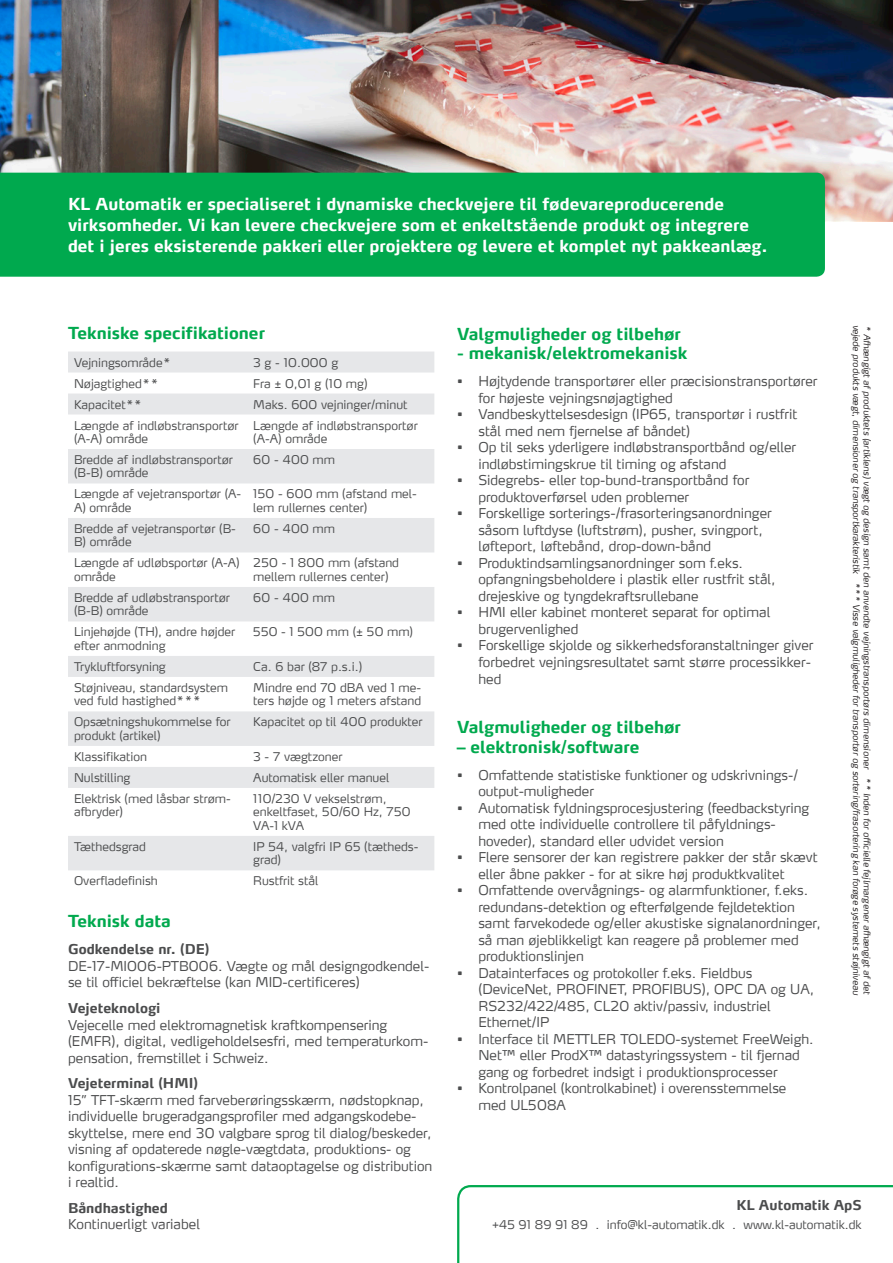
<style>
.page{position:relative;width:893px;height:1263px;background:#fff}
.page>*{position:absolute;margin:0;border:0;box-sizing:border-box;transform-origin:0 0}
.t1{font:700 16.5px/21px "Max LF";color:#fff}
.Underoverskrift_minu{font:700 16.5px "Max LF";color:#00a94e}
.Brødtekst{font:300 13.5px/16.5px "Max LF";color:#4b4c4d}
.Brødtekst-2{font:700 13.5px "Max LF";color:#4b4c4d}
.Underoverskrift_minu-2{font:700 13.5px "Max LF";color:#4b4c4d}
.t2{font:300 12px/13.5px "Max LF";color:#4b4c4d}
.t3{font:300 12px "Max LF";letter-spacing:.02em;color:#4b4c4d}
.t4{font:300 9px "Max LF";color:#231f20}
</style>
<div class="page">
<img style="left:0;top:0;width:893px;height:221px">
<div style="left:0;top:173px;width:825px;height:104px;background:#00a94e"></div>
<svg style="left:457px;top:1185px;width:436px;height:78px"></svg>
<svg style="left:68px;top:351px;width:366px;height:519px"></svg>
<p class="t1" style="left:68px;top:193px;width:701px">KL Automatik er specialiseret i dynamiske checkvejere til fødevareproducerende virksomheder. Vi kan levere checkvejere som et enkeltstående produkt og integrere det i jeres eksisterende pakkeri eller projektere og levere et komplet nyt pakkeanlæg.</p>
<p class="Underoverskrift_minu" style="left:68px;top:323px;width:198px">Tekniske specifikationer</p>
<p class="t2" style="left:74px;top:355px;width:98px">Vejningsområde*</p>
<p class="t2" style="left:253px;top:355px;width:86px">3 g - 10.000 g</p>
<p class="t2" style="left:74px;top:376px;width:86px">Nøjagtighed**</p>
<p class="t2" style="left:253px;top:376px;width:116px">Fra ± 0,01 g (10 mg)</p>
<p class="t2" style="left:74px;top:397px;width:70px">Kapacitet**</p>
<p class="t2" style="left:253px;top:397px;width:156px">Maks. 600 vejninger/minut</p>
<p class="t2" style="left:74px;top:418px;width:166px">Længde af indløbstransportør (A-A) område</p>
<p class="t2" style="left:253px;top:418px;width:166px">Længde af indløbstransportør (A-A) område</p>
<p class="t2" style="left:74px;top:453px;width:160px">Bredde af indløbstransportør (B-B) område</p>
<p class="t2" style="left:253px;top:453px;width:83px">60 - 400 mm</p>
<p class="t2" style="left:74px;top:487px;width:169px">Længde af vejetransportør (A-<br>A) område</p>
<p class="t2" style="left:253px;top:487px;width:165px">150 - 600 mm (afstand mel&shy;lem rullernes center)</p>
<p class="t2" style="left:74px;top:522px;width:163px">Bredde af vejetransportør (B-<br>B) område</p>
<p class="t2" style="left:253px;top:522px;width:83px">60 - 400 mm</p>
<p class="t2" style="left:74px;top:556px;width:167px">Længde af udløbsportør (A-A) område</p>
<p class="t2" style="left:253px;top:556px;width:147px">250 - 1 800 mm (afstand mellem rullernes center)</p>
<p class="t2" style="left:74px;top:590px;width:157px">Bredde af udløbstransportør (B-B) område</p>
<p class="t2" style="left:253px;top:590px;width:83px">60 - 400 mm</p>
<p class="t2" style="left:74px;top:625px;width:163px">Linjehøjde (TH), andre højder efter anmodning</p>
<p class="t3" style="left:253px;top:624px;width:161px">550 - 1 500 mm (± 50 mm)</p>
<p class="t2" style="left:74px;top:659px;width:93px">Trykluftforsyning</p>
<p class="t2" style="left:253px;top:659px;width:110px">Ca. 6 bar (87 p.s.i.)</p>
<p class="t2" style="left:74px;top:680px;width:156px">Støjniveau, standardsystem ved fuld hastighed***</p>
<p class="t2" style="left:253px;top:680px;width:170px">Mindre end 70 dBA ved 1 me&shy;ters højde og 1 meters afstand</p>
<p class="t2" style="left:74px;top:715px;width:158px">Opsætningshukommelse for produkt (artikel)</p>
<p class="t2" style="left:253px;top:715px;width:171px">Kapacitet op til 400 produkter</p>
<p class="t2" style="left:74px;top:749px;width:74px">Klassifikation</p>
<p class="t2" style="left:253px;top:749px;width:91px">3 - 7 vægtzoner</p>
<p class="t2" style="left:74px;top:770px;width:58px">Nulstilling</p>
<p class="t2" style="left:253px;top:770px;width:138px">Automatisk eller manuel</p>
<p class="t2" style="left:74px;top:791px;width:158px">Elektrisk (med låsbar strøm&shy;afbryder)</p>
<p class="t2" style="left:253px;top:791px;width:159px">110/230 V vekselstrøm, enkeltfaset, 50/60 Hz, 750<br>VA-1 kVA</p>
<p class="t2" style="left:74px;top:839px;width:73px">Tæthedsgrad</p>
<p class="t2" style="left:253px;top:839px;width:167px">IP 54, valgfri IP 65 (tætheds&shy;grad)</p>
<p class="t2" style="left:74px;top:874px;width:85px">Overfladefinish</p>
<p class="t2" style="left:253px;top:874px;width:67px">Rustfrit stål</p>
<p class="Underoverskrift_minu" style="left:68px;top:911px;width:104px">Teknisk data</p>
<p class="Brødtekst-2" style="left:68px;top:941px;width:143px">Godkendelse nr. (DE)</p>
<p class="Brødtekst" style="left:68px;top:957px;width:363px">DE-17-MI006-PTB006. Vægte og mål designgodkendel&shy;se til officiel bekræftelse (kan MID-certificeres)</p>
<p class="Brødtekst-2" style="left:68px;top:999px;width:94px">Vejeteknologi</p>
<p class="Brødtekst" style="left:68px;top:1016px;width:362px">Vejecelle med elektromagnetisk kraftkompensering (EMFR), digital, vedligeholdelsesfri, med temperaturkom&shy;pensation, fremstillet i Schweiz.</p>
<p class="Brødtekst-2" style="left:68px;top:1074px;width:131px">Vejeterminal (HMI)</p>
<p class="Brødtekst" style="left:68px;top:1091px;width:366px">15’’ TFT-skærm med farveberøringsskærm, nødstopknap, individuelle brugeradgangsprofiler med adgangskodebe&shy;skyttelse, mere end 30 valgbare sprog til dialog/beskeder, visning af opdaterede nøgle-vægtdata, produktions- og konfigurations-skærme samt dataoptagelse og distribution i realtid.</p>
<p class="Brødtekst-2" style="left:68px;top:1199px;width:102px">Båndhastighed</p>
<p class="Brødtekst" style="left:68px;top:1215px;width:133px">Kontinuerligt variabel</p>
<p class="Underoverskrift_minu" style="left:457px;top:323px;width:225px">Valgmuligheder og tilbehør</p>
<p class="Underoverskrift_minu" style="left:457px;top:343px;width:232px">- mekanisk/elektromekanisk</p>
<p class="Brødtekst" style="left:457px;top:373px;width:362px">• Højtydende transportører eller præcisionstransportører</p>
<p class="Brødtekst" style="left:478px;top:389px;width:196px">for højeste vejningsnøjagtighed</p>
<p class="Brødtekst" style="left:457px;top:406px;width:342px">• Vandbeskyttelsesdesign (IP65, transportør i rustfrit</p>
<p class="Brødtekst" style="left:478px;top:422px;width:213px">stål med nem fjernelse af båndet)</p>
<p class="Brødtekst" style="left:457px;top:439px;width:341px">• Op til seks yderligere indløbstransportbånd og/eller</p>
<p class="Brødtekst" style="left:478px;top:455px;width:250px">indløbstimingskrue til timing og afstand</p>
<p class="Brødtekst" style="left:457px;top:472px;width:294px">• Sidegrebs- eller top-bund-transportbånd for</p>
<p class="Brødtekst" style="left:478px;top:488px;width:212px">produktoverførsel uden problemer</p>
<p class="Brødtekst" style="left:457px;top:505px;width:316px">• Forskellige sorterings-/frasorteringsanordninger</p>
<p class="Brødtekst" style="left:478px;top:521px;width:286px">såsom luftdyse (luftstrøm), pusher, svingport,</p>
<p class="Brødtekst" style="left:478px;top:538px;width:234px">løfteport, løftebånd, drop-down-bånd</p>
<p class="Brødtekst" style="left:457px;top:554px;width:287px">• Produktindsamlingsanordninger som f.eks.</p>
<p class="Brødtekst" style="left:478px;top:571px;width:299px">opfangningsbeholdere i plastik eller rustfrit stål,</p>
<p class="Brødtekst" style="left:478px;top:587px;width:222px">drejeskive og tyngdekraftsrullebane</p>
<p class="Brødtekst" style="left:457px;top:604px;width:315px">• HMI eller kabinet monteret separat for optimal</p>
<p class="Brødtekst" style="left:478px;top:620px;width:101px">brugervenlighed</p>
<p class="Brødtekst" style="left:457px;top:637px;width:358px">• Forskellige skjolde og sikkerhedsforanstaltninger giver</p>
<p class="Brødtekst" style="left:478px;top:653px;width:334px">forbedret vejningsresultatet samt større processikker-</p>
<p class="Brødtekst" style="left:478px;top:670px;width:25px">hed</p>
<p class="Underoverskrift_minu" style="left:457px;top:717px;width:225px">Valgmuligheder og tilbehør</p>
<p class="Underoverskrift_minu" style="left:457px;top:736px;width:184px">– elektronisk/software</p>
<p class="Brødtekst" style="left:457px;top:766px;width:343px">• Omfattende statistiske funktioner og udskrivnings-/</p>
<p class="Brødtekst" style="left:478px;top:783px;width:117px">output-muligheder</p>
<p class="Brødtekst" style="left:457px;top:799px;width:354px">• Automatisk fyldningsprocesjustering (feedbackstyring</p>
<p class="Brødtekst" style="left:478px;top:816px;width:299px">med otte individuelle controllere til påfyldnings-</p>
<p class="Brødtekst" style="left:478px;top:832px;width:247px">hoveder), standard eller udvidet version</p>
<p class="Brødtekst" style="left:457px;top:849px;width:362px">• Flere sensorer der kan registrere pakker der står skævt</p>
<p class="Brødtekst" style="left:478px;top:865px;width:308px">eller åbne pakker - for at sikre høj produktkvalitet</p>
<p class="Brødtekst" style="left:457px;top:882px;width:352px">• Omfattende overvågnings- og alarmfunktioner, f.eks.</p>
<p class="Brødtekst" style="left:478px;top:898px;width:318px">redundans-detektion og efterfølgende fejldetektion</p>
<p class="Brødtekst" style="left:478px;top:915px;width:344px">samt farvekodede og/eller akustiske signalanordninger,</p>
<p class="Brødtekst" style="left:478px;top:931px;width:322px">så man øjeblikkeligt kan reagere på problemer med</p>
<p class="Brødtekst" style="left:478px;top:948px;width:107px">produktionslinjen</p>
<p class="Brødtekst" style="left:457px;top:964px;width:297px">• Datainterfaces og protokoller f.eks. Fieldbus</p>
<p class="Brødtekst" style="left:478px;top:981px;width:337px">(DeviceNet, PROFINET, PROFIBUS), OPC DA og UA,</p>
<p class="Brødtekst" style="left:478px;top:997px;width:294px">RS232/422/485, CL20 aktiv/passiv, industriel</p>
<p class="Brødtekst" style="left:478px;top:1014px;width:73px">Ethernet/IP</p>
<p class="Brødtekst" style="left:457px;top:1030px;width:358px">• Interface til METTLER TOLEDO-systemet FreeWeigh.</p>
<p class="Brødtekst" style="left:478px;top:1047px;width:323px">Net™ eller ProdX™ datastyringssystem - til fjernad</p>
<p class="Brødtekst" style="left:478px;top:1063px;width:301px">gang og forbedret indsigt i produktionsprocesser</p>
<p class="Brødtekst" style="left:457px;top:1080px;width:331px">• Kontrolpanel (kontrolkabinet) i overensstemmelse</p>
<p class="Brødtekst" style="left:478px;top:1096px;width:89px">med UL508A</p>
<p class="t4" style="left:862px;top:325px;width:673px;rotate:90deg">vejede produkts vægt, dimensioner og transportkarakteristik *** Visse valgmuligheder for transportør og sortering/frasortering kan forøge systemets støjniveau</p>
<p class="t4" style="left:873px;top:325px;width:673px;rotate:90deg">* Afhængigt af produktets (artiklens) vægt og design samt den anvendte vej ningstransportørs dimensioner ** Inden for officielle fej lmargener afhængigt af det</p>
<p class="Underoverskrift_minu-2" style="left:737px;top:1196px;width:127px">KL Automatik ApS</p>
<p class="t2" style="left:492px;top:1217px;width:371px">+45 91 89 91 89 . info@kl-automatik.dk . www.kl-automatik.dk</p>
</div>
